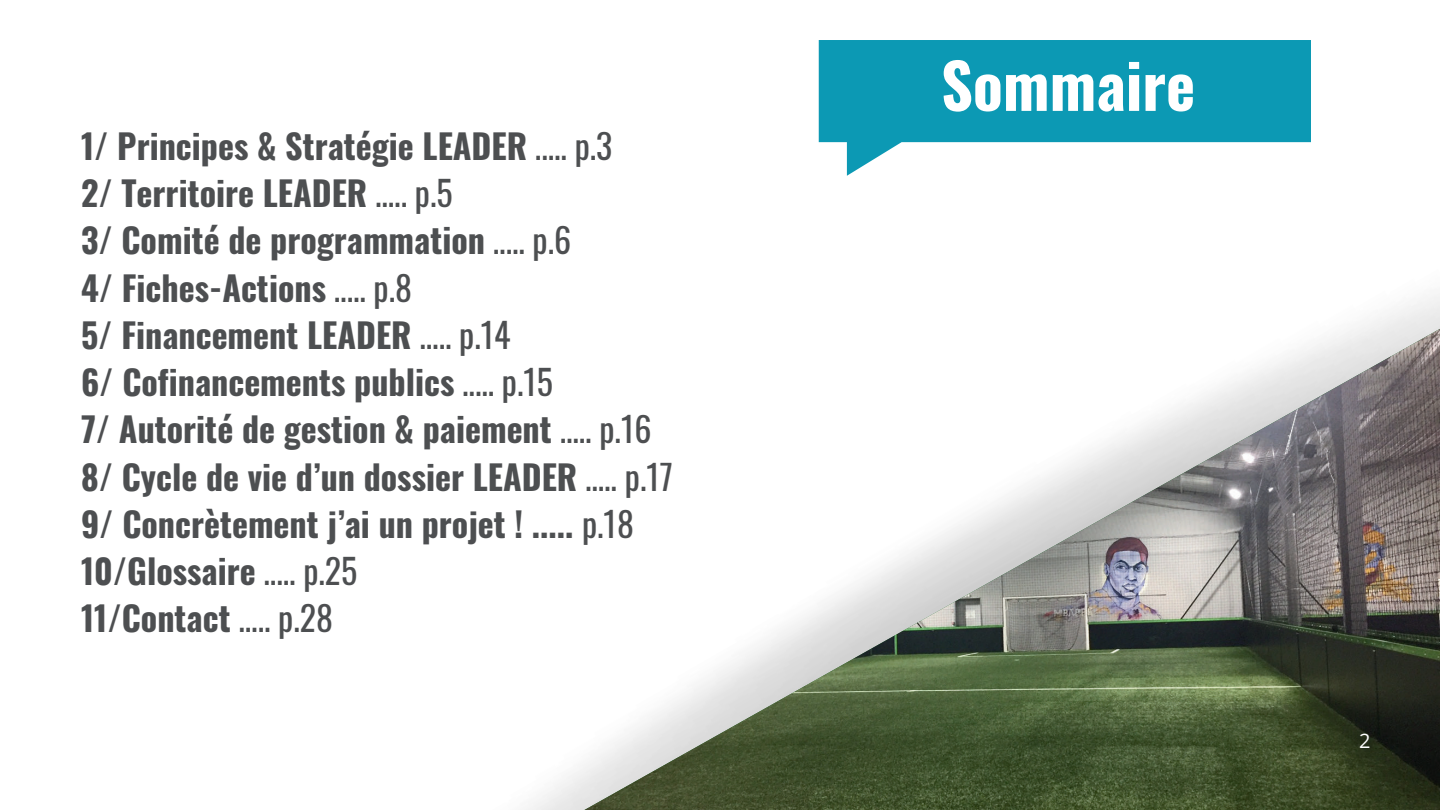
<style>
.page{position:relative;width:1440px;height:810px;background:#fff}
.page>*{position:absolute;margin:0;border:0;box-sizing:border-box;transform-origin:0 0}
.t1{font:700 62px "Oswald";color:#fff}
.t2{font:700 34px/47.2px "Oswald";color:#4d4f51}
.t3{font:20px "Open Sans";color:#fff}
.s1{font-weight:400}
</style>
<div class="page">
<div style="left:819px;top:40px;width:492px;height:109px;background:#0c99b4"></div>
<img style="left:549px;top:329px;width:891px;height:481px">
<p class="t2" style="left:81px;top:124px;width:593px">1/ Principes &amp; Stratégie LEADER <span class="s1">..... p.3<br></span>2/ Territoire LEADER <span class="s1">..... p.5<br></span>3/ Comité de programmation <span class="s1">..... p.6<br></span>4/ Fiches-Actions <span class="s1">..... p.8<br></span>5/ Financement LEADER <span class="s1">..... p.14<br></span>6/ Cofinancements publics <span class="s1">..... p.15<br></span>7/ Autorité de gestion &amp; paiement <span class="s1">..... p.16<br></span>8/ Cycle de vie d’un dossier LEADER <span class="s1">..... p.17<br></span>9/ Concrètement j’ai un projet ! ..... <span class="s1">p.18<br></span>10/Glossaire <span class="s1">..... p.25<br></span>11/Contact <span class="s1">..... p.28</span></p>
<h1 class="t1" style="left:941px;top:53px;width:256px">Sommaire</h1>
<p class="t3" style="left:1359px;top:727px;width:13px">2</p>
</div>
